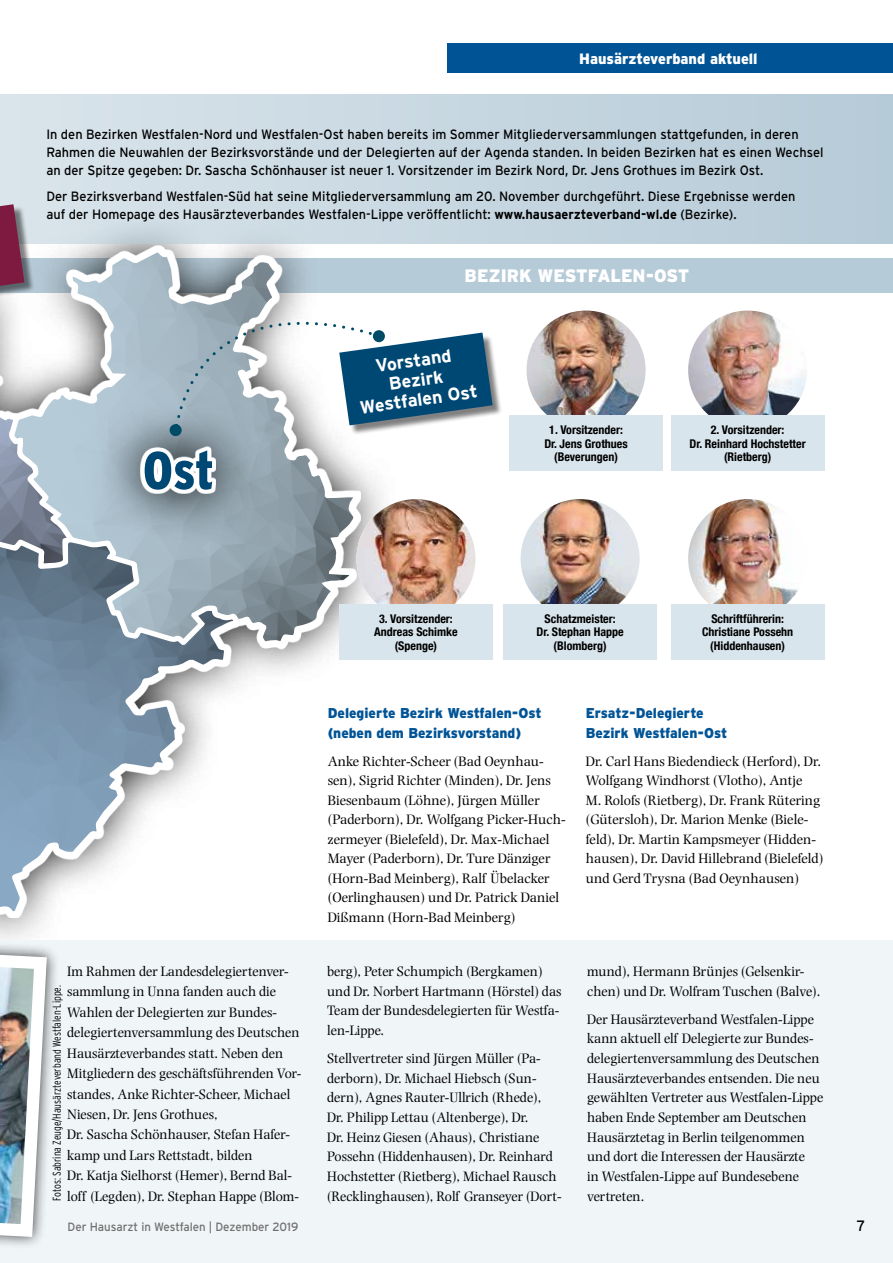
<style>
.page{position:relative;width:893px;height:1263px;background:#fff}
.page>*{position:absolute;margin:0;border:0;box-sizing:border-box;transform-origin:0 0}
.t1{font:900 condensed 53.1px "Interstate";color:#004874}
.t2{font:700 18px/19.5px "Interstate";color:#fff;text-align:center}
.t3{font:900 18px "Interstate";color:#fff;scale:.96 1}
.t4{font:900 15px "Interstate";color:#fff;scale:.96 1}
.t5{font:15px "Interstate";color:#000;scale:.96 1}
.t6{font:14.25px/19.6px "Photina";color:#000}
.t7{font:900 14.25px/19.5px "Interstate";color:#005496;scale:.96 1}
.t8{font:13.5px/18px "Interstate";color:#000;scale:.95 1}
.t9{font:700 condensed 12px/13.5px "Helvetica Neue LT Com";color:#000;text-align:center}
.t10{font:12px "Interstate";color:#706f6f;scale:.96 1}
.t11{font:300 condensed 11.25px "Interstate";color:#000;scale:.96 1}
.s1{font-weight:700}
</style>
<div class="page">
<div style="left:0;top:258px;width:893px;height:35px;background:#b6cbd8"></div>
<div style="left:0;top:245px;width:361px;height:673px;background:#fff"></div>
<svg style="left:0;top:647px;width:238px;height:270px"></svg>
<svg style="left:33px;top:246px;width:326px;height:401px;background:#a6b3bc"></svg>
<div style="left:91px;top:398px;width:175px;height:145px;background:#000;opacity:.75"></div>
<svg style="left:141px;top:446px;width:75px;height:48px"></svg>
<div style="left:0;top:614px;width:33px;height:149px;background:#000;opacity:.75"></div>
<div style="left:0;top:940px;width:893px;height:323px;background:#f0f5f7"></div>
<div style="left:0;top:95px;width:893px;height:149px;background:linear-gradient(to right,#d9e4ea,#b6cbd8)"></div>
<div style="left:448px;top:44px;width:445px;height:29px;background:#005496"></div>
<svg style="left:0;top:204px;width:72px;height:420px"></svg>
<div style="left:0;top:918px;width:59px;height:331px;background:#000;opacity:.75"></div>
<img style="left:0;top:924px;width:53px;height:319px">
<img style="left:527px;top:311px;width:119px;height:119px;border-radius:60px">
<div style="left:509px;top:416px;width:154px;height:55px;background:#d9e5ec"></div>
<img style="left:688px;top:311px;width:119px;height:119px;border-radius:60px">
<div style="left:671px;top:416px;width:153px;height:55px;background:#d9e5ec"></div>
<img style="left:521px;top:499px;width:119px;height:119px;border-radius:60px">
<div style="left:504px;top:604px;width:153px;height:56px;background:#d9e5ec"></div>
<img style="left:688px;top:499px;width:119px;height:119px;border-radius:60px">
<div style="left:671px;top:604px;width:153px;height:56px;background:#d9e5ec"></div>
<img style="left:356px;top:499px;width:119px;height:119px;border-radius:60px">
<div style="left:339px;top:604px;width:153px;height:56px;background:#d9e5ec"></div>
<div style="left:341px;top:334px;width:162px;height:102px;background:#000;opacity:.5"></div>
<svg style="left:173px;top:294px;width:320px;height:138px"></svg>
<div style="left:373px;top:330px;width:12px;height:12px;background:#004b66;border-radius:50%"></div>
<div style="left:170px;top:424px;width:12px;height:12px;background:#004b66;border-radius:50%"></div>
<p class="t4" style="left:579px;top:50px;width:187px">Hausärzteverband aktuell</p>
<p class="t8" style="left:46px;top:125px;width:819px">In den Bezirken Westfalen-Nord und Westfalen-Ost haben bereits im Sommer Mitgliederversammlungen stattgefunden, in deren<br>Rahmen die Neuwahlen der Bezirksvorstände und der Delegierten auf der Agenda standen. In beiden Bezirken hat es einen Wechsel an der Spitze gegeben: Dr. Sascha Schönhauser ist neuer 1. Vorsitzender im Bezirk Nord, Dr. Jens Grothues im Bezirk Ost.</p>
<p class="t8" style="left:46px;top:188px;width:790px">Der Bezirksverband Westfalen-Süd hat seine Mitgliederversammlung am 20. November durchgeführt. Diese Ergebnisse werden auf der Homepage des Hausärzteverbandes Westfalen-Lippe veröffentlicht: <span class="s1">www.hausaerzteverband-wl.de</span> (Bezirke).</p>
<p class="t3" style="left:465px;top:265px;width:236px">BEZIRK WESTFALEN-OST</p>
<h1 class="t1" style="left:143px;top:441px;width:72px">Ost</h1>
<p class="t2" style="left:353px;top:359px;width:120px;rotate:-8deg">Vorstand<br>Bezirk<br>Westfalen Ost</p>
<p class="t9" style="left:544px;top:423px;width:85px">1. Vorsitzender:<br>Dr. Jens Grothues (Beverungen)</p>
<p class="t9" style="left:690px;top:423px;width:118px">2. Vorsitzender:<br>Dr. Reinhard Hochstetter (Rietberg)</p>
<p class="t9" style="left:374px;top:612px;width:85px">3. Vorsitzender:<br>Andreas Schimke (Spenge)</p>
<p class="t9" style="left:536px;top:612px;width:89px">Schatzmeister:<br>Dr. Stephan Happe (Blomberg)</p>
<p class="t9" style="left:702px;top:612px;width:93px">Schriftführerin:<br>Christiane Possehn (Hiddenhausen)</p>
<p class="t7" style="left:328px;top:703px;width:224px">Delegierte Bezirk Westfalen-Ost (neben dem Bezirksvorstand)</p>
<p class="t6" style="left:328px;top:751px;width:240px">Anke Richter-Scheer (Bad Oeynhau&shy;sen), Sigrid Richter (Minden), Dr. Jens Biesenbaum (Löhne), Jürgen Müller (Paderborn), Dr. Wolfgang Picker-Huch&shy;zermeyer (Bielefeld), Dr. Max-Michael Mayer (Paderborn), Dr. Ture Dänziger (Horn-Bad Meinberg), Ralf Übelacker (Oerlinghausen) und Dr. Patrick Daniel Dißmann (Horn-Bad Meinberg)</p>
<p class="t7" style="left:586px;top:703px;width:149px">Ersatz-Delegierte<br>Bezirk Westfalen-Ost</p>
<p class="t6" style="left:586px;top:751px;width:239px">Dr. Carl Hans Biedendieck (Herford), Dr.<br>Wolfgang Windhorst (Vlotho), Antje<br>M. Rolofs (Rietberg), Dr. Frank Rütering (Gütersloh), Dr. Marion Menke (Biele&shy;feld), Dr. Martin Kampsmeyer (Hidden&shy;hausen), Dr. David Hillebrand (Bielefeld) und Gerd Trysna (Bad Oeynhausen)</p>
<p class="t6" style="left:67px;top:961px;width:236px;line-height:20.4px">Im Rahmen der Landesdelegiertenver&shy;sammlung in Unna fanden auch die Wahlen der Delegierten zur Bundes&shy;delegiertenversammlung des Deutschen Hausärzteverbandes statt. Neben den Mitgliedern des geschäftsführenden Vor&shy;standes, Anke Richter-Scheer, Michael Niesen, Dr. Jens Grothues,<br>Dr. Sascha Schönhauser, Stefan Hafer&shy;kamp und Lars Rettstadt, bilden<br>Dr. Katja Sielhorst (Hemer), Bernd Bal&shy;loff (Legden), Dr. Stephan Happe (Blom-</p>
<p class="t6" style="left:327px;top:961px;width:236px">berg), Peter Schumpich (Bergkamen) und Dr. Norbert Hartmann (Hörstel) das<br>Team der Bundesdelegierten für Westfa&shy;len-Lippe.</p>
<p class="t11" style="left:51px;top:1201px;width:226px;rotate:-90deg">Fotos: Sabrina Zeuge/Hausärzteverband Westfalen-Lippe.</p>
<p class="t6" style="left:327px;top:1049px;width:236px">Stellvertreter sind Jürgen Müller (Pa&shy;derborn), Dr. Michael Hiebsch (Sun&shy;dern), Agnes Rauter-Ullrich (Rhede), Dr. Philipp Lettau (Altenberge), Dr.<br>Dr. Heinz Giesen (Ahaus), Christiane Possehn (Hiddenhausen), Dr. Reinhard Hochstetter (Rietberg), Michael Rausch (Recklinghausen), Rolf Granseyer (Dort-</p>
<p class="t6" style="left:587px;top:961px;width:235px">mund), Hermann Brünjes (Gelsenkir&shy;chen) und Dr. Wolfram Tuschen (Balve).</p>
<p class="t6" style="left:587px;top:1009px;width:238px">Der Hausärzteverband Westfalen-Lippe kann aktuell elf Delegierte zur Bundes&shy;delegiertenversammlung des Deutschen Hausärzteverbandes entsenden. Die neu gewählten Vertreter aus Westfalen-Lippe haben Ende September am Deutschen Hausärztetag in Berlin teilgenommen und dort die Interessen der Hausärzte<br>in Westfalen-Lippe auf Bundesebene vertreten.</p>
<p class="t10" style="left:68px;top:1220px;width:242px">Der Hausarzt in Westfalen | Dezember 2019</p>
<p class="t5" style="left:857px;top:1217px;width:10px">7</p>
</div>
